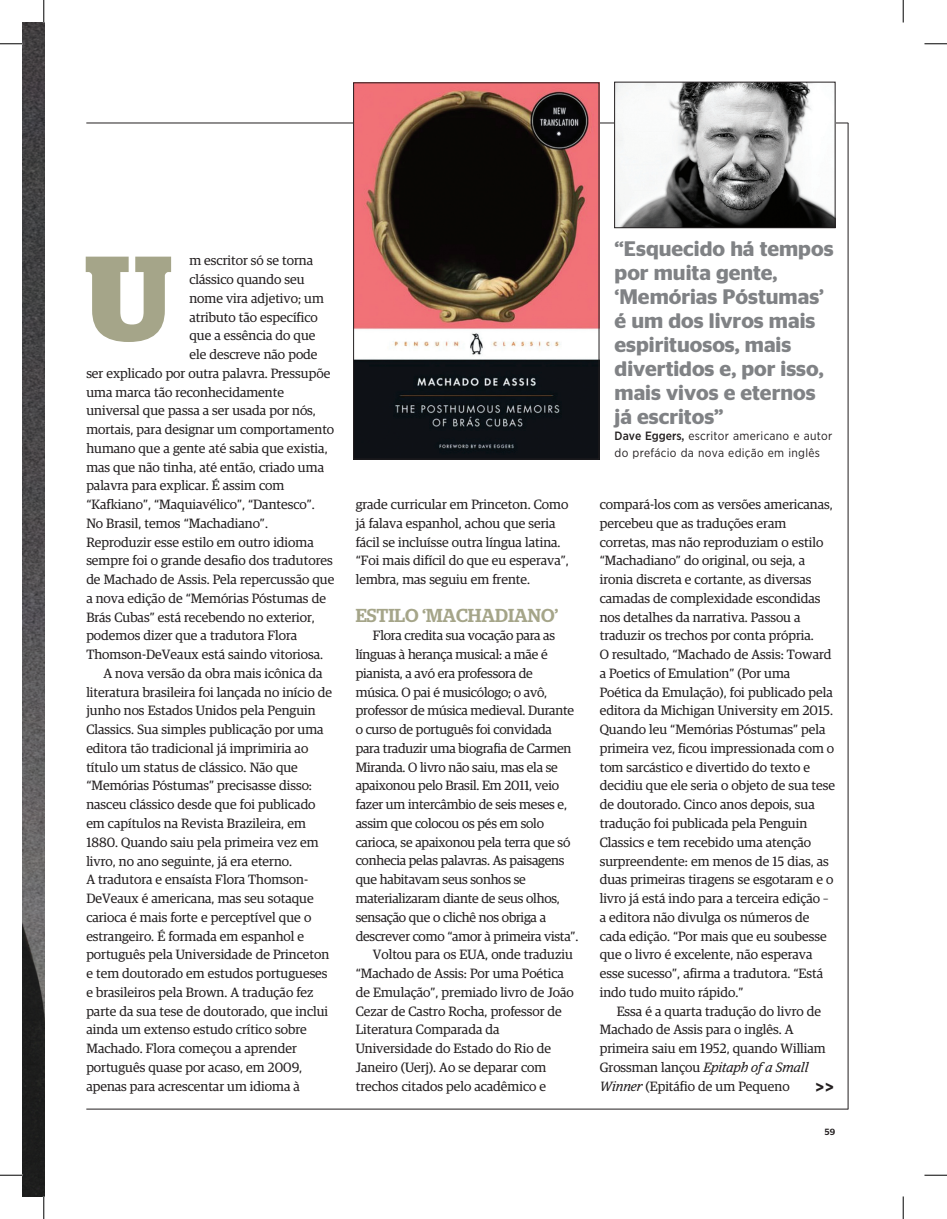
<style>
.page{position:relative;width:947px;height:1219px;background:#fff}
.page>*{position:absolute;margin:0;border:0;box-sizing:border-box;transform-origin:0 0}
.t1{font:700 120.6px "Stag";color:#a5a589}
.t2{font:600 21px/24px "Stag Sans";color:#808285}
.t3{font:500 18.75px "Stag";color:#a5a589}
.t4{font:700 16.5px "Gotham Narrow";color:#231f20}
.t5{font:13.5px/18.8px "Guardian Egyp";color:#231f20}
.t6{font:12px/16.5px "Gotham Narrow";letter-spacing:.02em;color:#231f20}
.t7{font:500 9px "Stag Sans";color:#231f20}
.s1{font-weight:500}
.s2{font-style:italic}
</style>
<div class="page">
<hr style="left:86px;top:1108px;width:762px;height:1px;background:#231f20">
<img style="left:22px;top:22px;width:23px;height:1174px">
<hr style="left:86px;top:123px;width:762px;height:1px;background:#231f20">
<img style="left:355px;top:84px;width:242px;height:373px">
<div style="left:353px;top:82px;width:246px;height:377px;border:1px solid #231f20"></div>
<hr style="left:847px;top:123px;width:1px;height:986px;background:#231f20">
<img style="left:616px;top:84px;width:217px;height:142px">
<div style="left:614px;top:82px;width:221px;height:146px;border:1px solid #231f20"></div>
<svg style="left:0;top:44px;width:22px;height:1px"></svg>
<svg style="left:924px;top:44px;width:22px;height:1px"></svg>
<svg style="left:0;top:1175px;width:22px;height:1px"></svg>
<svg style="left:924px;top:1175px;width:22px;height:1px"></svg>
<svg style="left:44px;top:0;width:1px;height:22px"></svg>
<svg style="left:44px;top:1196px;width:1px;height:23px"></svg>
<svg style="left:902px;top:0;width:1px;height:22px"></svg>
<svg style="left:902px;top:1196px;width:1px;height:23px"></svg>
<p class="t5" style="left:189px;top:250px;width:125px">m escritor só se torna</p>
<p class="t5" style="left:189px;top:269px;width:117px">clássico quando seu</p>
<p class="t5" style="left:189px;top:288px;width:136px">nome vira adjetivo; um</p>
<p class="t5" style="left:189px;top:306px;width:130px">atributo tão específico</p>
<p class="t5" style="left:189px;top:325px;width:128px">que a essência do que</p>
<p class="t5" style="left:189px;top:344px;width:130px">ele descreve não pode</p>
<p class="t5" style="left:86px;top:363px;width:245px">ser explicado por outra palavra. Pressupõe</p>
<p class="t5" style="left:86px;top:382px;width:199px">uma marca tão reconhecidamente</p>
<p class="t5" style="left:86px;top:400px;width:231px">universal que passa a ser usada por nós,</p>
<p class="t5" style="left:86px;top:419px;width:249px">mortais, para designar um comportamento</p>
<p class="t5" style="left:86px;top:438px;width:243px">humano que a gente até sabia que existia,</p>
<p class="t5" style="left:86px;top:457px;width:239px">mas que não tinha, até então, criado uma</p>
<p class="t5" style="left:86px;top:475px;width:199px">palavra para explicar. É assim com</p>
<p class="t5" style="left:86px;top:494px;width:230px">“Kafkiano”, “Maquiavélico”, “Dantesco”.</p>
<p class="t5" style="left:86px;top:513px;width:183px">No Brasil, temos “Machadiano”.</p>
<p class="t5" style="left:86px;top:532px;width:229px">Reproduzir esse estilo em outro idioma</p>
<p class="t5" style="left:86px;top:550px;width:248px">sempre foi o grande desafio dos tradutores</p>
<p class="t5" style="left:86px;top:569px;width:249px">de Machado de Assis. Pela repercussão que</p>
<p class="t5" style="left:86px;top:588px;width:241px">a nova edição de “Memórias Póstumas de</p>
<p class="t5" style="left:86px;top:607px;width:230px">Brás Cubas” está recebendo no exterior,</p>
<p class="t5" style="left:86px;top:625px;width:212px">podemos dizer que a tradutora Flora</p>
<p class="t5" style="left:86px;top:644px;width:238px">Thomson-DeVeaux está saindo vitoriosa.</p>
<p class="t5" style="left:103px;top:663px;width:221px">A nova versão da obra mais icônica da</p>
<p class="t5" style="left:86px;top:682px;width:247px">literatura brasileira foi lançada no início de</p>
<p class="t5" style="left:86px;top:700px;width:231px">junho nos Estados Unidos pela Penguin</p>
<p class="t5" style="left:86px;top:719px;width:239px">Classics. Sua simples publicação por uma</p>
<p class="t5" style="left:86px;top:738px;width:223px">editora tão tradicional já imprimiria ao</p>
<p class="t5" style="left:86px;top:757px;width:213px">título um status de clássico. Não que</p>
<p class="t5" style="left:86px;top:775px;width:227px">“Memórias Póstumas” precisasse disso:</p>
<p class="t5" style="left:86px;top:794px;width:231px">nasceu clássico desde que foi publicado</p>
<p class="t5" style="left:86px;top:813px;width:221px">em capítulos na Revista Brazileira, em</p>
<p class="t5" style="left:86px;top:832px;width:234px">1880. Quando saiu pela primeira vez em</p>
<p class="t5" style="left:86px;top:850px;width:207px">livro, no ano seguinte, já era eterno.</p>
<p class="t5" style="left:86px;top:869px;width:223px">A tradutora e ensaísta Flora Thomson-</p>
<p class="t5" style="left:86px;top:888px;width:229px">DeVeaux é americana, mas seu sotaque</p>
<p class="t5" style="left:86px;top:907px;width:226px">carioca é mais forte e perceptível que o</p>
<p class="t5" style="left:86px;top:925px;width:219px">estrangeiro. É formada em espanhol e</p>
<p class="t5" style="left:86px;top:944px;width:244px">português pela Universidade de Princeton</p>
<p class="t5" style="left:86px;top:963px;width:243px">e tem doutorado em estudos portugueses</p>
<p class="t5" style="left:86px;top:982px;width:229px">e brasileiros pela Brown. A tradução fez</p>
<p class="t5" style="left:86px;top:1000px;width:243px">parte da sua tese de doutorado, que inclui</p>
<p class="t5" style="left:86px;top:1019px;width:222px">ainda um extenso estudo crítico sobre</p>
<p class="t5" style="left:86px;top:1038px;width:212px">Machado. Flora começou a aprender</p>
<p class="t5" style="left:86px;top:1057px;width:217px">português quase por acaso, em 2009,</p>
<p class="t5" style="left:86px;top:1075px;width:215px">apenas para acrescentar um idioma à</p>
<h1 class="t1" style="left:85px;top:228px;width:89px">U</h1>
<p class="t5" style="left:355px;top:494px;width:214px">grade curricular em Princeton. Como já falava espanhol, achou que seria fácil se incluísse outra língua latina. “Foi mais difícil do que eu esperava”, lembra, mas seguiu em frente.</p>
<h3 class="t3" style="left:355px;top:604px;width:204px">ESTILO ‘MACHADIANO’</h3>
<p class="t5" style="left:373px;top:625px;width:184px">Flora credita sua vocação para as</p>
<p class="t5" style="left:355px;top:644px;width:193px">línguas à herança musical: a mãe é</p>
<p class="t5" style="left:355px;top:663px;width:179px">pianista, a avó era professora de</p>
<p class="t5" style="left:355px;top:681px;width:193px">música. O pai é musicólogo; o avô,</p>
<p class="t5" style="left:355px;top:700px;width:220px">professor de música medieval. Durante</p>
<p class="t5" style="left:355px;top:719px;width:198px">o curso de português foi convidada</p>
<p class="t5" style="left:355px;top:738px;width:217px">para traduzir uma biografia de Carmen</p>
<p class="t5" style="left:355px;top:757px;width:204px">Miranda. O livro não saiu, mas ela se</p>
<p class="t5" style="left:355px;top:775px;width:205px">apaixonou pelo Brasil. Em 2011, veio</p>
<p class="t5" style="left:355px;top:794px;width:213px">fazer um intercâmbio de seis meses e,</p>
<p class="t5" style="left:355px;top:813px;width:190px">assim que colocou os pés em solo</p>
<p class="t5" style="left:355px;top:832px;width:216px">carioca, se apaixonou pela terra que só</p>
<p class="t5" style="left:355px;top:850px;width:210px">conhecia pelas palavras. As paisagens</p>
<p class="t5" style="left:355px;top:869px;width:172px">que habitavam seus sonhos se</p>
<p class="t5" style="left:355px;top:888px;width:206px">materializaram diante de seus olhos,</p>
<p class="t5" style="left:355px;top:907px;width:192px">sensação que o clichê nos obriga a</p>
<p class="t5" style="left:355px;top:925px;width:224px">descrever como “amor à primeira vista”.</p>
<p class="t5" style="left:373px;top:944px;width:202px">Voltou para os EUA, onde traduziu</p>
<p class="t5" style="left:355px;top:963px;width:210px">“Machado de Assis: Por uma Poética</p>
<p class="t5" style="left:355px;top:982px;width:220px">de Emulação”, premiado livro de João</p>
<p class="t5" style="left:355px;top:1000px;width:208px">Cezar de Castro Rocha, professor de</p>
<p class="t5" style="left:355px;top:1019px;width:145px">Literatura Comparada da</p>
<p class="t5" style="left:355px;top:1038px;width:197px">Universidade do Estado do Rio de</p>
<p class="t5" style="left:355px;top:1057px;width:192px">Janeiro (Uerj). Ao se deparar com</p>
<p class="t5" style="left:355px;top:1075px;width:192px">trechos citados pelo acadêmico e</p>
<h2 class="t2" style="left:614px;top:236px;width:220px">“Esquecido há tempos por muita gente, ‘Memórias Póstumas’ é um dos livros mais espirituosos, mais divertidos e, por isso, mais vivos e eternos já escritos”</h2>
<p class="t6" style="left:614px;top:428px;width:219px"><span class="s1">Dave Eggers,</span> escritor americano e autor do prefácio da nova edição em inglês</p>
<p class="t5" style="left:599px;top:494px;width:237px">compará-los com as versões americanas, percebeu que as traduções eram corretas, mas não reproduziam o estilo “Machadiano” do original, ou seja, a ironia discreta e cortante, as diversas camadas de complexidade escondidas nos detalhes da narrativa. Passou a traduzir os trechos por conta própria.<br>O resultado, “Machado de Assis: Toward a Poetics of Emulation” (Por uma Poética da Emulação), foi publicado pela editora da Michigan University em 2015.<br>Quando leu “Memórias Póstumas” pela primeira vez, ficou impressionada com o tom sarcástico e divertido do texto e decidiu que ele seria o objeto de sua tese de doutorado. Cinco anos depois, sua tradução foi publicada pela Penguin Classics e tem recebido uma atenção surpreendente: em menos de 15 dias, as duas primeiras tiragens se esgotaram e o livro já está indo para a terceira edição – a editora não divulga os números de cada edição. “Por mais que eu soubesse que o livro é excelente, não esperava esse sucesso”, afirma a tradutora. “Está indo tudo muito rápido.”</p>
<p class="t5" style="left:599px;top:1000px;width:227px;text-indent:17px">Essa é a quarta tradução do livro de Machado de Assis para o inglês. A primeira saiu em 1952, quando William Grossman lançou <span class="s2">Epitaph of a Small Winner</span> (Epitáfio de um Pequeno</p>
<p class="t4" style="left:815px;top:1076px;width:20px">&gt;&gt;</p>
<p class="t7" style="left:824px;top:1126px;width:12px">59</p>
</div>
